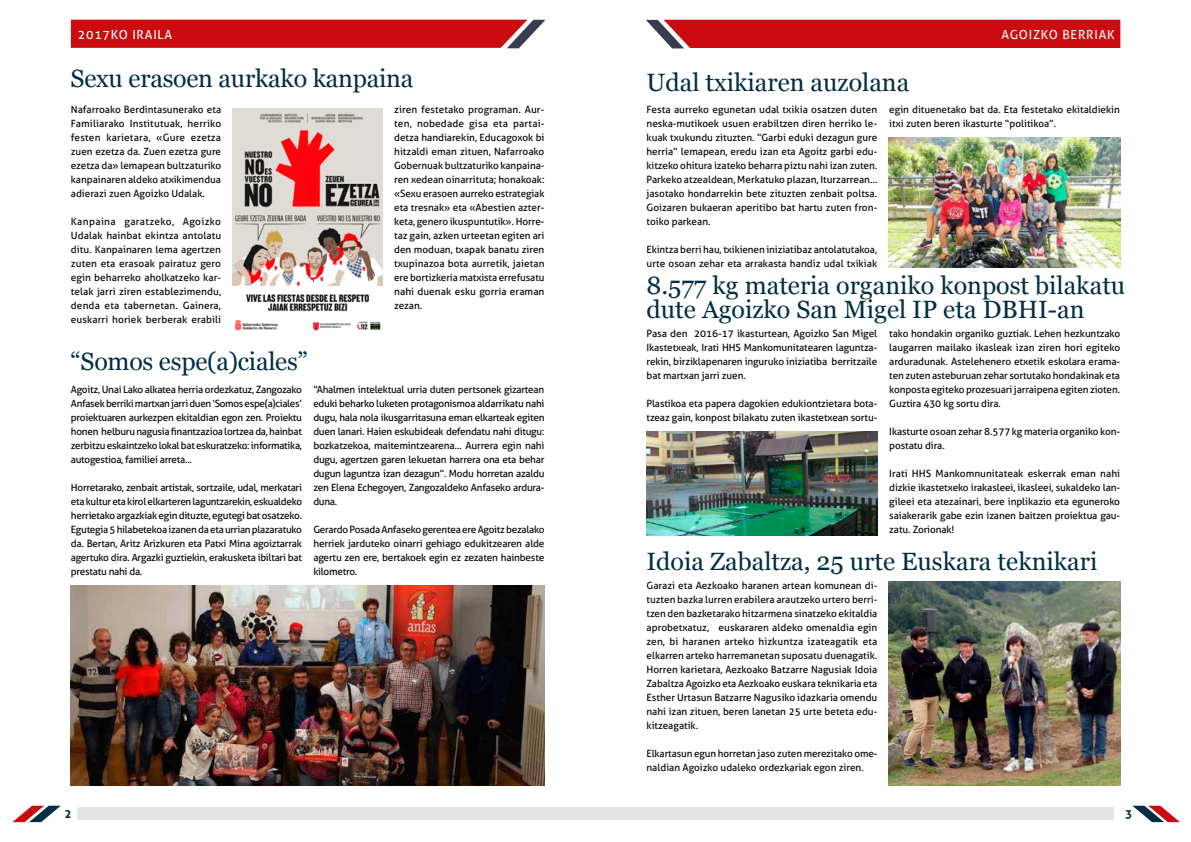
<style>
.page{position:relative;width:1191px;height:842px;background:#fff}
.page>*{position:absolute;margin:0;border:0;box-sizing:border-box;transform-origin:0 0}
.t1{font:25px/24px "Georgia";color:#002e42}
.t2{font:12.5px "Aller";letter-spacing:.06em;color:#fff}
.t3{font:700 12px "Aller";color:#002e42}
.t4{font:10px/14px "Aller";letter-spacing:-.01em;color:#000;text-align:justify}
</style>
<div class="page">
<div style="left:77px;top:807px;width:518px;height:13px;background:#e3e3e3"></div>
<div style="left:595px;top:807px;width:519px;height:13px;background:#e3e3e3"></div>
<svg style="left:1132px;top:806px;width:48px;height:16px"></svg>
<svg style="left:12px;top:806px;width:49px;height:16px"></svg>
<div style="left:646px;top:20px;width:474px;height:28px;background:#cb0b0f"></div>
<svg style="left:71px;top:20px;width:474px;height:28px;background:#c9161a"></svg>
<img style="left:232px;top:109px;width:151px;height:222px">
<img style="left:71px;top:585px;width:473px;height:200px">
<img style="left:889px;top:137px;width:231px;height:130px">
<img style="left:888px;top:582px;width:232px;height:203px">
<img style="left:646px;top:432px;width:231px;height:104px">
<p class="t2" style="left:78px;top:27px;width:96px">2017ko iraila</p>
<p class="t2" style="left:1001px;top:27px;width:115px">agoizko berriak</p>
<h1 class="t1" style="left:71px;top:67px;width:344px">Sexu erasoen aurkako kanpaina</h1>
<p class="t4" style="left:71px;top:102px;width:152px">Nafarroako Berdintasunerako eta Familiarako I nstitutuak, herriko festen karietara, «Gure ezetza zuen ezetza da. Zuen ezetza gure ezetza da» lemapean bultzaturiko kanpainaren aldeko atxikimendua adierazi zuen Agoizko Udalak.</p>
<p class="t4" style="left:71px;top:214px;width:152px">Kanpaina garatzeko, Agoizko Udalak hainbat ekintza antolatu ditu. Kanpainaren lema agertzen zuten eta erasoak pairatuz gero egin beharreko aholkatzeko kar&shy;telak jarri ziren establezimendu, denda eta tabernetan. Gainera, euskarri horiek berberak erabili</p>
<h1 class="t1" style="left:71px;top:350px;width:239px">“Somos espe(a)ciales”</h1>
<p class="t4" style="left:394px;top:102px;width:152px">ziren festetako programan. Aur&shy;ten, nobedade gisa eta partai&shy;detza handiarekin, Educagoxok bi hitzaldi eman zituen, Nafarroako Gobernuak bultzaturiko kanpaina&shy;ren xedean oinarrituta; honakoak: «Sexu erasoen aurreko estrategiak eta tresnak» eta «Abestien azter&shy;keta, genero ikuspuntutik». Horre&shy;taz gain, azken urteetan egiten ari den moduan, txapak banatu ziren txupinazoa bota aurretik, jaietan ere bortizkeria matxista errefusatu nahi duenak esku gorria eraman zezan.</p>
<p class="t4" style="left:71px;top:382px;width:233px">Agoitz, U nai Lako alkatea herria ordezkatuz, Zangozako Anfasek berriki martxan jarri duen ‘Somos espe(a)ciales’ proiektuaren aurkezpen ekitaldian egon zen. Proiektu honen helburu nagusia finantzazioa lortzea da, hainbat zerbitzu eskaintzeko lokal bat eskuratzeko: informatika, autogestioa, familiei arreta...</p>
<p class="t4" style="left:71px;top:480px;width:233px">Horretarako, zenbait artistak, sortzaile, udal, merkatari eta kultur eta kirol elkarteren laguntzarekin, eskualdeko herrietako argazkiak egin dituzte, egutegi bat osatzeko.<br>Egutegia 5 hilabetekoa izanen da eta urrian plazaratuko da. Bertan, Aritz Arizkuren eta Patxi Mina agoiztarrak agertuko dira. Argazki guztiekin, erakusketa ibiltari bat prestatu nahi da.</p>
<p class="t4" style="left:313px;top:382px;width:233px">“Ahalmen intelektual urria duten pertsonek gizartean eduki beharko luketen protagonismoa aldarrikatu nahi dugu, hala nola ikusgarritasuna eman elkarteak egiten duen lanari. Haien eskubideak defendatu nahi ditugu: bozkatzekoa, maitemintzearena… Aurrera egin nahi dugu, agertzen garen lekuetan harrera ona eta behar dugun laguntza izan dezagun”. Modu horretan azaldu zen Elena Echegoyen, Zangozaldeko Anfaseko ardura&shy;duna.</p>
<p class="t4" style="left:313px;top:522px;width:233px">Gerardo Posada Anfaseko gerentea ere Agoitz bezalako herriek jarduteko oinarri gehiago edukitzearen alde agertu zen ere, bertakoek egin ez zezaten hainbeste kilometro.</p>
<h1 class="t1" style="left:646px;top:71px;width:264px">Udal txikiaren auzolana</h1>
<p class="t4" style="left:646px;top:102px;width:232px">Festa aurreko egunetan udal txikia osatzen duten neska-mutikoek usuen erabiltzen diren herriko le&shy;kuak txukundu zituzten. “Garbi eduki dezagun gure herria” lemapean, eredu izan eta Agoitz garbi edu&shy;kitzeko ohitura izateko beharra piztu nahi izan zuten.<br>Parkeko atzealdean, Merkatuko plazan, Iturzarrean… jasotako hondarrekin bete zituzten zenbait poltsa.<br>Goizaren bukaeran aperitibo bat hartu zuten fron&shy;toiko parkean.</p>
<p class="t4" style="left:646px;top:242px;width:232px">Ekintza berri hau, txikienen iniziatibaz antolatutakoa, urte osoan zehar eta arrakasta handiz udal txikiak</p>
<p class="t4" style="left:889px;top:102px;width:232px">egin dituenetako bat da. Eta festetako ekitaldiekin itxi zuten beren ikasturte “politikoa”.</p>
<h1 class="t1" style="left:646px;top:274px;width:480px">8.577 kg materia organiko konpost bilakatu dute Agoizko San Migel IP eta DBHI-an</h1>
<p class="t4" style="left:646px;top:326px;width:232px">Pasa den 2016-17 ikasturtean, Agoizko San Migel I kastetxeak, I rati HHS Mankomunitatearen laguntza&shy;rekin, birziklapenaren inguruko iniziatiba berritzaile bat martxan jarri zuen.</p>
<p class="t4" style="left:646px;top:396px;width:232px">Plastikoa eta papera dagokien edukiontzietara bota&shy;tzeaz gain, konpost bilakatu zuten ikastetxean sortu-</p>
<p class="t4" style="left:889px;top:326px;width:232px">tako hondakin organiko guztiak. Lehen hezkuntzako laugarren mailako ikasleak izan ziren hori egiteko arduradunak. Astelehenero etxetik eskolara erama&shy;ten zuten asteburuan zehar sortutako hondakinak eta konposta egiteko prozesuari jarraipena egiten zioten.<br>Guztira 430 kg sortu dira.</p>
<p class="t4" style="left:889px;top:424px;width:232px">I kasturte osoan zehar 8.577 kg materia organiko kon&shy;postatu dira.</p>
<p class="t4" style="left:889px;top:466px;width:232px">I rati HHS Mankomnunitateak eskerrak eman nahi dizkie ikastetxeko irakasleei, ikasleei, sukaldeko lan&shy;gileei eta atezainari, bere inplikazio eta eguneroko saiakerarik gabe ezin izanen baitzen proiektua gau&shy;zatu. Zorionak!</p>
<h1 class="t1" style="left:646px;top:550px;width:452px">Idoia Zabaltza, 25 urte Euskara teknikari</h1>
<p class="t4" style="left:646px;top:578px;width:232px">Garazi eta Aezkoako haranen artean komunean di&shy;tuzten bazka lurren erabilera arautzeko urtero berri&shy;tzen den bazketarako hitzarmena sinatzeko ekitaldia aprobetxatuz, euskararen aldeko omenaldia egin zen, bi haranen arteko hizkuntza izateagatik eta elkarren arteko harremanetan suposatu duenagatik.<br>Horren karietara, Aezkoako Batzarre Nagusiak I doia Zabaltza Agoizko eta Aezkoako euskara teknikaria eta Esther U rtasun Batzarre Nagusiko idazkaria omendu nahi izan zituen, beren lanetan 25 urte beteta edu&shy;kitzeagatik.</p>
<p class="t4" style="left:646px;top:746px;width:232px">Elkartasun egun horretan jaso zuten merezitako ome&shy;naldian Agoizko udaleko ordezkariak egon ziren.</p>
<p class="t3" style="left:64px;top:806px;width:9px">2</p>
<p class="t3" style="left:1125px;top:806px;width:9px">3</p>
</div>
